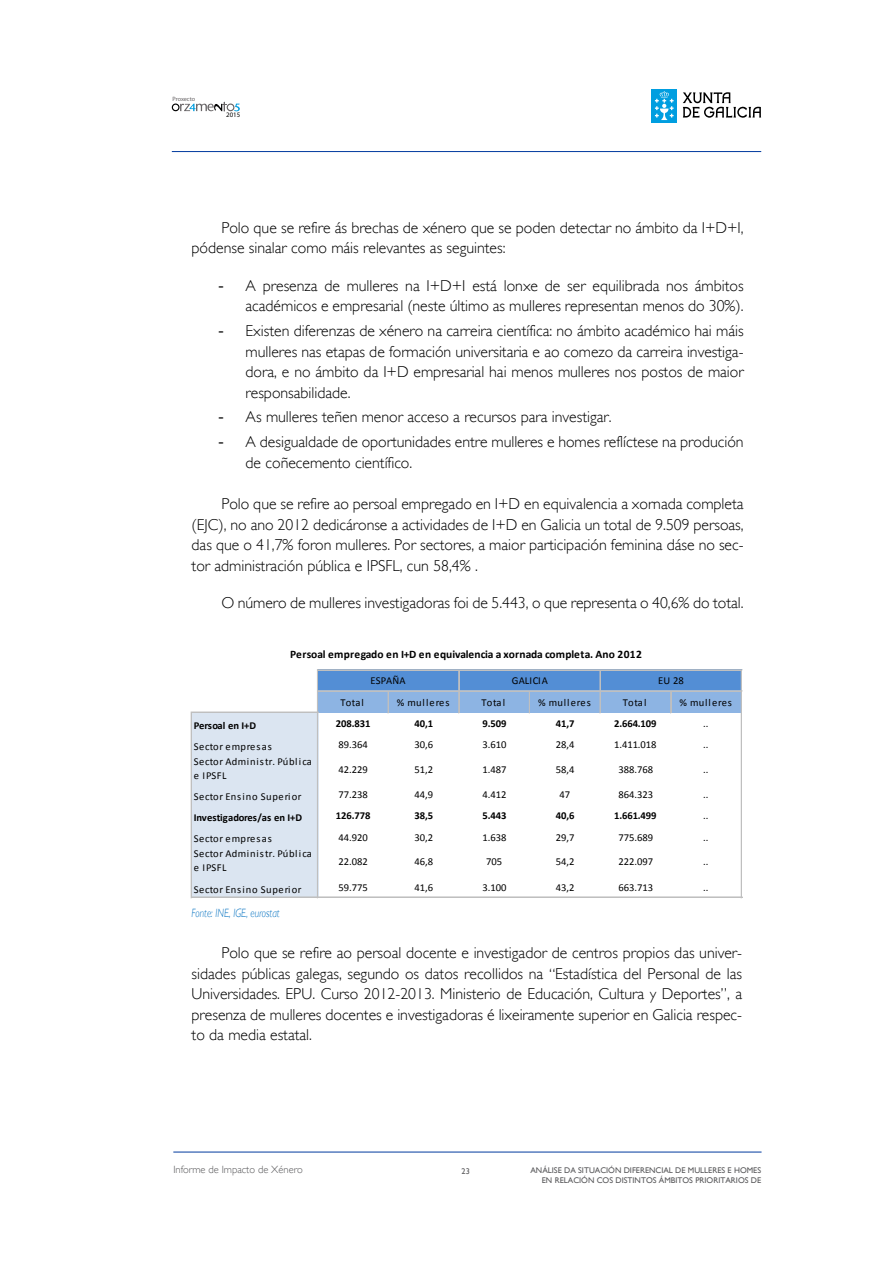
<style>
.page{position:relative;width:893px;height:1263px;background:#fff}
.page>*{position:absolute;margin:0;border:0;box-sizing:border-box;transform-origin:0 0}
.t1{font:300 15.75px/20.5px "Gill Sans";color:#000;text-align:justify}
.t2{font:italic 300 12px "Gill Sans";color:#0070c0;scale:.8 1}
.t3{font:700 11.4px "Calibri";color:#000}
.t4{font:10.5px "Calibri";letter-spacing:.015em;color:#000}
.t5{font:700 10.5px "Calibri";letter-spacing:-.005em;color:#000}
.t6{font:10.5px/14.1px "Calibri";letter-spacing:.055em;color:#000}
.t7{font:10.5px "Calibri";letter-spacing:.06em;color:#000}
.t8{font:10.5px "Calibri";letter-spacing:.085em;color:#000}
.t9{font:300 10.5px "Gill Sans";color:#58585a}
.t10{font:8.25px/9.9px "Gill Sans";color:#58585a;text-align:right}
.t11{font:6.75px "Myriad Pro";color:#000}
.t12{font:6.3px "Myriad Pro";letter-spacing:-.01em;color:#666365}
.s1{font-family:"Arial";font-weight:400}
</style>
<div class="page">
<svg style="left:172px;top:102px;width:68px;height:9px"></svg>
<hr style="left:173px;top:1152px;width:588px;height:1px;background:#003a9e">
<hr style="left:172px;top:151px;width:589px;height:1px;background:#003a9e">
<div style="left:651px;top:89px;width:26px;height:34px;background:#009ee0"></div>
<svg style="left:655px;top:91px;width:19px;height:29px"></svg>
<svg style="left:683px;top:92px;width:78px;height:26px"></svg>
<div style="left:317px;top:670px;width:425px;height:22px;background:#538ed5"></div>
<div style="left:317px;top:691px;width:425px;height:22px;background:#8db4e3"></div>
<div style="left:192px;top:712px;width:126px;height:186px;background:#dbe5f1"></div>
<hr style="left:317px;top:670px;width:1px;height:228px;background:#bfbfbf">
<hr style="left:458px;top:671px;width:1px;height:42px;background:#bfbfbf">
<hr style="left:459px;top:671px;width:1px;height:42px;background:#bfbfbf">
<hr style="left:600px;top:671px;width:1px;height:42px;background:#bfbfbf">
<hr style="left:741px;top:671px;width:1px;height:227px;background:#bfbfbf">
<svg style="left:388px;top:692px;width:1px;height:21px"></svg>
<svg style="left:529px;top:692px;width:1px;height:21px"></svg>
<svg style="left:670px;top:692px;width:2px;height:21px"></svg>
<hr style="left:191px;top:712px;width:1px;height:186px;background:#bfbfbf">
<hr style="left:318px;top:669px;width:424px;height:1px;background:#bfbfbf">
<hr style="left:318px;top:670px;width:424px;height:1px;background:#bfbfbf">
<hr style="left:318px;top:691px;width:424px;height:1px;background:#bfbfbf">
<hr style="left:192px;top:712px;width:126px;height:1px;background:#bfbfbf">
<hr style="left:192px;top:897px;width:550px;height:1px;background:#bfbfbf">
<p class="t12" style="left:173px;top:95px;width:24px">Proxecto</p>
<p class="t11" style="left:226px;top:110px;width:15px">2015</p>
<p class="t1" style="left:192px;top:218px;width:553px;text-indent:30px">Polo que se refire ás brechas de xénero que se poden detectar no ámbito da I+D+I, pódense sinalar como máis relevantes as seguintes:</p>
<p class="t1" style="left:219px;top:276px;width:526px;text-align:right"><span class="s1">-</span> A presenza de mulleres na I+D+I está lonxe de ser equilibrada nos ámbitos académicos e empresarial (neste último as mulleres representan menos do 30%).</p>
<p class="t1" style="left:246px;top:321px;width:499px;text-indent:-27px"><span class="s1">-</span> Existen diferenzas de xénero na carreira científica: no ámbito académico hai máis mulleres nas etapas de formación universitaria e ao comezo da carreira investiga&shy;dora, e no ámbito da I+D empresarial hai menos mulleres nos postos de maior responsabilidade.</p>
<p class="t1" style="left:219px;top:407px;width:394px"><span class="s1">-</span> As mulleres teñen menor acceso a recursos para investigar.</p>
<p class="t1" style="left:246px;top:432px;width:499px;text-indent:-27px"><span class="s1">-</span> A desigualdade de oportunidades entre mulleres e homes reflíctese na produción de coñecemento científico.</p>
<p class="t1" style="left:192px;top:494px;width:554px;text-indent:30px">Polo que se refire ao persoal empregado en I+D en equivalencia a xornada completa (EJC), no ano 2012 dedicáronse a actividades de I+D en Galicia un total de 9.509 persoas, das que o 41,7% foron mulleres. Por sectores, a maior participación feminina dáse no sec&shy;tor administración pública e IPSFL, cun 58,4% .</p>
<p class="t1" style="left:221px;top:593px;width:524px">O número de mulleres investigadoras foi de 5.443, o que representa o 40,6% do total.</p>
<p class="t3" style="left:290px;top:647px;width:353px">Persoal empregado en I+D en equivalencia a xornada completa. Ano 2012</p>
<p class="t4" style="left:370px;top:674px;width:37px">ESPAÑA</p>
<p class="t4" style="left:512px;top:674px;width:38px">GALICIA</p>
<p class="t4" style="left:658px;top:674px;width:27px">EU 28</p>
<p class="t4" style="left:340px;top:696px;width:25px">Total</p>
<p class="t8" style="left:397px;top:696px;width:54px">% mulleres</p>
<p class="t4" style="left:482px;top:696px;width:25px">Total</p>
<p class="t8" style="left:538px;top:696px;width:54px">% mulleres</p>
<p class="t4" style="left:623px;top:696px;width:25px">Total</p>
<p class="t8" style="left:679px;top:696px;width:54px">% mulleres</p>
<p class="t5" style="left:194px;top:719px;width:64px">Persoal en I+D</p>
<p class="t5" style="left:336px;top:717px;width:36px">208.831</p>
<p class="t5" style="left:415px;top:717px;width:20px">40,1</p>
<p class="t5" style="left:483px;top:717px;width:25px">9.509</p>
<p class="t5" style="left:556px;top:717px;width:20px">41,7</p>
<p class="t5" style="left:614px;top:717px;width:44px">2.664.109</p>
<p class="t4" style="left:703px;top:717px;width:7px">..</p>
<p class="t6" style="left:194px;top:739px;width:80px">Sector empresas</p>
<p class="t4" style="left:339px;top:738px;width:31px">89.364</p>
<p class="t4" style="left:415px;top:738px;width:20px">30,6</p>
<p class="t4" style="left:483px;top:738px;width:25px">3.610</p>
<p class="t4" style="left:556px;top:738px;width:20px">28,4</p>
<p class="t4" style="left:614px;top:738px;width:44px">1.411.018</p>
<p class="t4" style="left:703px;top:738px;width:7px">..</p>
<p class="t6" style="left:194px;top:754px;width:120px">Sector Administr. Pública e IPSFL</p>
<p class="t4" style="left:339px;top:763px;width:31px">42.229</p>
<p class="t4" style="left:415px;top:763px;width:20px">51,2</p>
<p class="t4" style="left:483px;top:763px;width:25px">1.487</p>
<p class="t4" style="left:556px;top:763px;width:20px">58,4</p>
<p class="t4" style="left:618px;top:763px;width:36px">388.768</p>
<p class="t4" style="left:703px;top:763px;width:7px">..</p>
<p class="t7" style="left:194px;top:790px;width:109px">Sector Ensino Superior</p>
<p class="t4" style="left:339px;top:788px;width:31px">77.238</p>
<p class="t4" style="left:415px;top:788px;width:20px">44,9</p>
<p class="t4" style="left:483px;top:788px;width:25px">4.412</p>
<p class="t4" style="left:559px;top:788px;width:12px">47</p>
<p class="t4" style="left:618px;top:788px;width:36px">864.323</p>
<p class="t4" style="left:703px;top:788px;width:7px">..</p>
<p class="t5" style="left:194px;top:811px;width:110px">Investigadores/as en I+D</p>
<p class="t5" style="left:336px;top:809px;width:36px">126.778</p>
<p class="t5" style="left:415px;top:809px;width:20px">38,5</p>
<p class="t5" style="left:483px;top:809px;width:25px">5.443</p>
<p class="t5" style="left:556px;top:809px;width:20px">40,6</p>
<p class="t5" style="left:614px;top:809px;width:44px">1.661.499</p>
<p class="t4" style="left:703px;top:809px;width:7px">..</p>
<p class="t6" style="left:194px;top:831px;width:80px">Sector empresas</p>
<p class="t4" style="left:339px;top:830px;width:31px">44.920</p>
<p class="t4" style="left:415px;top:830px;width:20px">30,2</p>
<p class="t4" style="left:483px;top:830px;width:25px">1.638</p>
<p class="t4" style="left:556px;top:830px;width:20px">29,7</p>
<p class="t4" style="left:618px;top:830px;width:36px">775.689</p>
<p class="t4" style="left:703px;top:830px;width:7px">..</p>
<p class="t6" style="left:194px;top:846px;width:120px">Sector Administr. Pública e IPSFL</p>
<p class="t4" style="left:339px;top:855px;width:31px">22.082</p>
<p class="t4" style="left:415px;top:855px;width:20px">46,8</p>
<p class="t4" style="left:486px;top:855px;width:17px">705</p>
<p class="t4" style="left:556px;top:855px;width:20px">54,2</p>
<p class="t4" style="left:618px;top:855px;width:36px">222.097</p>
<p class="t4" style="left:703px;top:855px;width:7px">..</p>
<p class="t7" style="left:194px;top:882px;width:109px">Sector Ensino Superior</p>
<p class="t4" style="left:339px;top:881px;width:31px">59.775</p>
<p class="t4" style="left:415px;top:881px;width:20px">41,6</p>
<p class="t4" style="left:483px;top:881px;width:25px">3.100</p>
<p class="t4" style="left:556px;top:881px;width:20px">43,2</p>
<p class="t4" style="left:618px;top:881px;width:36px">663.713</p>
<p class="t4" style="left:703px;top:881px;width:7px">..</p>
<p class="t2" style="left:192px;top:906px;width:112px">Fonte: INE, IGE, eurostat</p>
<p class="t1" style="left:192px;top:943px;width:552px;text-indent:30px">Polo que se refire ao persoal docente e investigador de centros propios das univer&shy;sidades públicas galegas, segundo os datos recollidos na “Estadística del Personal de las Universidades. EPU. Curso 2012-2013. Ministerio de Educación, Cultura y Deportes”, a presenza de mulleres docentes e investigadoras é lixeiramente superior en Galicia respec&shy;to da media estatal.</p>
<p class="t9" style="left:173px;top:1164px;width:131px">Informe de Impacto de Xénero</p>
<p class="t10" style="left:530px;top:1165px;width:232px">ANÁLISE DA SITUACIÓN DIFERENCIAL DE MULLERES E HOMES<br>EN RELACIÓN COS DISTINTOS ÁMBITOS PRIORITARIOS DE</p>
<p class="t10" style="left:462px;top:1166px;width:10px">23</p>
</div>
